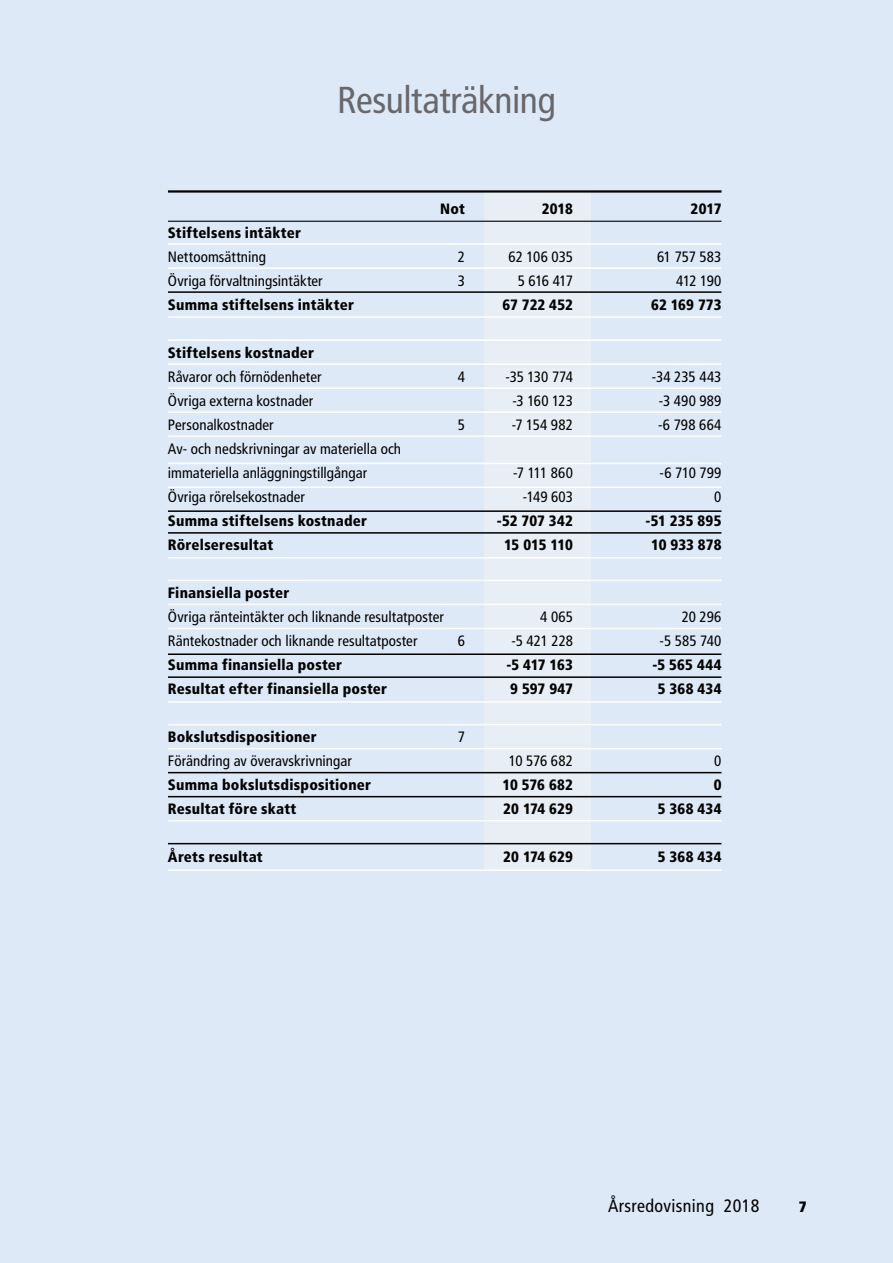
<style>
.page{position:relative;width:893px;height:1263px;background:#dde9f6}
.page>*{position:absolute;margin:0;border:0;box-sizing:border-box;transform-origin:0 0}
.t1{font:condensed 37.5px "Frutiger";letter-spacing:-.01em;color:#68676c}
.t2{font:condensed 18px "Frutiger";letter-spacing:.02em;color:#000}
.t3{font:condensed 15px/24px "Frutiger";letter-spacing:.005em;color:#000}
.t4{font:900 condensed 15px "Frutiger";letter-spacing:.015em;color:#000}
.t5{font:900 condensed 15px "Frutiger";color:#000}
</style>
<div class="page">
<div style="left:484px;top:190px;width:106px;height:679px;background:#e7eef5"></div>
<hr style="left:168px;top:190px;width:553px;height:3px;background:#000">
<hr style="left:168px;top:221px;width:553px;height:1px;background:#000">
<hr style="left:168px;top:243px;width:553px;height:2px;background:#fff">
<hr style="left:168px;top:267px;width:553px;height:2px;background:#fff">
<hr style="left:168px;top:487px;width:554px;height:1px;background:#fff">
<hr style="left:168px;top:339px;width:553px;height:2px;background:#fff">
<hr style="left:168px;top:363px;width:553px;height:2px;background:#fff">
<hr style="left:168px;top:387px;width:553px;height:2px;background:#fff">
<hr style="left:168px;top:411px;width:553px;height:2px;background:#fff">
<hr style="left:168px;top:435px;width:553px;height:2px;background:#fff">
<hr style="left:168px;top:291px;width:553px;height:2px;background:#000">
<hr style="left:168px;top:463px;width:553px;height:1px;background:#fff">
<hr style="left:168px;top:532px;width:553px;height:2px;background:#000">
<hr style="left:168px;top:510px;width:553px;height:2px;background:#000">
<hr style="left:168px;top:557px;width:553px;height:1px;background:#fff">
<hr style="left:168px;top:580px;width:553px;height:1px;background:#fff">
<hr style="left:168px;top:604px;width:553px;height:1px;background:#fff">
<hr style="left:168px;top:772px;width:553px;height:1px;background:#000">
<hr style="left:168px;top:748px;width:554px;height:1px;background:#fff">
<hr style="left:168px;top:724px;width:553px;height:1px;background:#fff">
<hr style="left:168px;top:628px;width:553px;height:1px;background:#fff">
<hr style="left:168px;top:820px;width:553px;height:1px;background:#fff">
<hr style="left:168px;top:701px;width:553px;height:2px;background:#fff">
<hr style="left:168px;top:869px;width:554px;height:2px;background:#fff">
<hr style="left:168px;top:316px;width:554px;height:2px;background:#fff">
<hr style="left:168px;top:676px;width:553px;height:2px;background:#000">
<hr style="left:168px;top:653px;width:553px;height:2px;background:#000">
<hr style="left:168px;top:796px;width:553px;height:1px;background:#000">
<hr style="left:168px;top:843px;width:553px;height:1px;background:#000">
<h1 class="t1" style="left:337px;top:78px;width:220px">Resultaträkning</h1>
<p class="t4" style="left:440px;top:199px;width:26px">Not</p>
<p class="t4" style="left:542px;top:199px;width:33px">2018</p>
<p class="t4" style="left:691px;top:199px;width:32px">2017</p>
<p class="t4" style="left:168px;top:223px;width:134px">Stiftelsens intäkter</p>
<p class="t3" style="left:168px;top:244px;width:100px">Nettoomsättning</p>
<p class="t3" style="left:458px;top:244px;width:9px">2</p>
<p class="t3" style="left:508px;top:244px;width:66px">62 106 035</p>
<p class="t3" style="left:657px;top:244px;width:66px">61 757 583</p>
<p class="t3" style="left:168px;top:268px;width:156px">Övriga förvaltningsintäkter</p>
<p class="t3" style="left:458px;top:268px;width:9px">3</p>
<p class="t3" style="left:518px;top:268px;width:57px">5 616 417</p>
<p class="t3" style="left:676px;top:268px;width:47px">412 190</p>
<p class="t4" style="left:168px;top:295px;width:187px">Summa stiftelsens intäkter</p>
<p class="t4" style="left:502px;top:295px;width:72px">67 722 452</p>
<p class="t4" style="left:651px;top:295px;width:72px">62 169 773</p>
<p class="t4" style="left:168px;top:343px;width:148px">Stiftelsens kostnader</p>
<p class="t3" style="left:168px;top:364px;width:155px">Råvaror och förnödenheter</p>
<p class="t3" style="left:458px;top:364px;width:9px">4</p>
<p class="t3" style="left:505px;top:364px;width:69px">-35 130 774</p>
<p class="t3" style="left:652px;top:364px;width:71px">-34 235 443</p>
<p class="t3" style="left:168px;top:388px;width:147px">Övriga externa kostnader</p>
<p class="t3" style="left:512px;top:388px;width:62px">-3 160 123</p>
<p class="t3" style="left:659px;top:388px;width:64px">-3 490 989</p>
<p class="t3" style="left:168px;top:412px;width:107px">Personalkostnader</p>
<p class="t3" style="left:458px;top:412px;width:9px">5</p>
<p class="t3" style="left:512px;top:412px;width:63px">-7 154 982</p>
<p class="t3" style="left:658px;top:412px;width:65px">-6 798 664</p>
<p class="t3" style="left:168px;top:436px;width:235px">Av- och nedskrivningar av materiella och immateriella anläggningstillgångar</p>
<p class="t3" style="left:513px;top:460px;width:61px">-7 111 860</p>
<p class="t3" style="left:659px;top:460px;width:64px">-6 710 799</p>
<p class="t3" style="left:168px;top:484px;width:138px">Övriga rörelsekostnader</p>
<p class="t3" style="left:523px;top:484px;width:52px">-149 603</p>
<p class="t3" style="left:714px;top:484px;width:9px">0</p>
<p class="t4" style="left:168px;top:511px;width:201px">Summa stiftelsens kostnader</p>
<p class="t4" style="left:497px;top:511px;width:78px">-52 707 342</p>
<p class="t4" style="left:645px;top:511px;width:77px">-51 235 895</p>
<p class="t4" style="left:168px;top:535px;width:107px">Rörelseresultat</p>
<p class="t4" style="left:504px;top:535px;width:70px">15 015 110</p>
<p class="t4" style="left:651px;top:535px;width:72px">10 933 878</p>
<p class="t4" style="left:168px;top:583px;width:123px">Finansiella poster</p>
<p class="t3" style="left:168px;top:604px;width:277px">Övriga ränteintäkter och liknande resultatposter</p>
<p class="t3" style="left:540px;top:604px;width:34px">4 065</p>
<p class="t3" style="left:682px;top:604px;width:41px">20 296</p>
<p class="t3" style="left:168px;top:628px;width:251px">Räntekostnader och liknande resultatposter</p>
<p class="t3" style="left:458px;top:628px;width:9px">6</p>
<p class="t3" style="left:511px;top:628px;width:63px">-5 421 228</p>
<p class="t3" style="left:660px;top:628px;width:63px">-5 585 740</p>
<p class="t4" style="left:168px;top:655px;width:176px">Summa finansiella poster</p>
<p class="t4" style="left:506px;top:655px;width:68px">-5 417 163</p>
<p class="t4" style="left:652px;top:655px;width:71px">-5 565 444</p>
<p class="t4" style="left:168px;top:679px;width:221px">Resultat efter finansiella poster</p>
<p class="t4" style="left:510px;top:679px;width:64px">9 597 947</p>
<p class="t4" style="left:658px;top:679px;width:65px">5 368 434</p>
<p class="t4" style="left:168px;top:727px;width:150px">Bokslutsdispositioner</p>
<p class="t3" style="left:458px;top:724px;width:9px">7</p>
<p class="t3" style="left:168px;top:748px;width:185px">Förändring av överavskrivningar</p>
<p class="t3" style="left:509px;top:748px;width:66px">10 576 682</p>
<p class="t3" style="left:714px;top:748px;width:9px">0</p>
<p class="t4" style="left:168px;top:775px;width:205px">Summa bokslutsdispositioner</p>
<p class="t4" style="left:503px;top:775px;width:72px">10 576 682</p>
<p class="t4" style="left:714px;top:775px;width:9px">0</p>
<p class="t4" style="left:168px;top:799px;width:130px">Resultat före skatt</p>
<p class="t4" style="left:503px;top:799px;width:71px">20 174 629</p>
<p class="t4" style="left:658px;top:799px;width:65px">5 368 434</p>
<p class="t4" style="left:168px;top:847px;width:96px">Årets resultat</p>
<p class="t4" style="left:503px;top:847px;width:71px">20 174 629</p>
<p class="t4" style="left:658px;top:847px;width:65px">5 368 434</p>
<p class="t2" style="left:608px;top:1195px;width:153px">Årsredovisning 2018</p>
<p class="t5" style="left:799px;top:1197px;width:9px">7</p>
</div>
